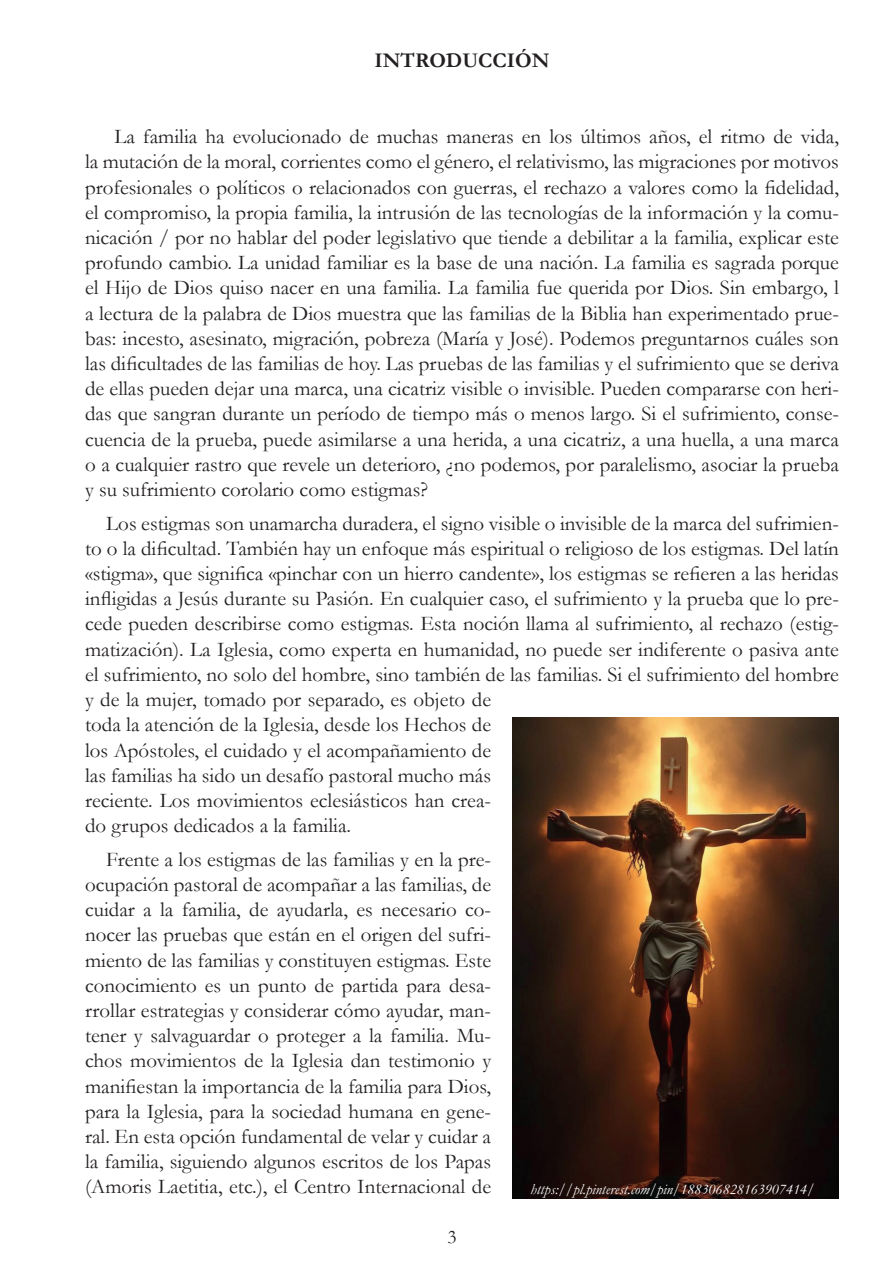
<style>
.page{position:relative;width:893px;height:1263px;background:#fff}
.page>*{position:absolute;margin:0;border:0;box-sizing:border-box;transform-origin:0 0}
.t1{font:21px/25.2px "Garamond";color:#231f20;text-align:justify}
.t2{font:700 21px "Garamond";color:#231f20}
.t3{font:19.5px "Garamond";color:#231f20}
.t4{font:italic 15px "Garamond";color:#fff}
</style>
<div class="page">
<img style="left:512px;top:718px;width:326px;height:480px">
<p class="t2" style="left:375px;top:46px;width:176px">INTRODUCCIÓN</p>
<p class="t1" style="left:85px;top:123px;width:755px;text-indent:29px">La familia ha evolucionado de muchas maneras en los últimos años, el ritmo de vida, la mutación de la moral, corrientes como el género, el relativismo, las migraciones por motivos profesionales o políticos o relacionados con guerras, el rechazo a valores como la fidelidad, el compromiso, la propia familia, la intrusión de las tecnologías de la información y la comu&shy;nicación / por no hablar del poder legislativo que tiende a debilitar a la familia, explicar este profundo cambio. La unidad familiar es la base de una nación. La familia es sagrada porque el Hijo de Dios quiso nacer en una familia. La familia fue querida por Dios. Sin embargo, l a lectura de la palabra de Dios muestra que las familias de la Biblia han experimentado prue&shy;bas: incesto, asesinato, migración, pobreza (María y José). Podemos preguntarnos cuáles son las dificultades de las familias de hoy. Las pruebas de las familias y el sufrimiento que se deriva de ellas pueden dejar una marca, una cicatriz visible o invisible. Pueden compararse con heri&shy;das que sangran durante un período de tiempo más o menos largo. Si el sufrimiento, conse&shy;cuencia de la prueba, puede asimilarse a una herida, a una cicatriz, a una huella, a una marca o a cualquier rastro que revele un deterioro, ¿no podemos, por paralelismo, asociar la prueba y su sufrimiento corolario como estigmas?</p>
<p class="t1" style="left:85px;top:510px;width:755px;text-align:left;text-indent:21px">Los estigmas son unamarcha duradera, el signo visible o invisible de la marca del sufrimien&shy;to o la dificultad. También hay un enfoque más espiritual o religioso de los estigmas. Del latín «stigma», que significa «pinchar con un hierro candente», los estigmas se refieren a las heridas infligidas a Jesús durante su Pasión. En cualquier caso, el sufrimiento y la prueba que lo pre&shy;cede pueden describirse como estigmas. Esta noción llama al sufrimiento, al rechazo (estig&shy;matización). La Iglesia, como experta en humanidad, no puede ser indiferente o pasiva ante el sufrimiento, no solo del hombre, sino también de las familias. Si el sufrimiento del hombre y de la mujer, tomado por separado, es objeto de<br>toda la atención de la Iglesia, desde los Hechos de<br>los Apóstoles, el cuidado y el acompañamiento de<br>las familias ha sido un desafío pastoral mucho más<br>reciente. Los movimientos eclesiásticos han crea-<br>do grupos dedicados a la familia.</p>
<p class="t1" style="left:85px;top:846px;width:408px;text-indent:21px">Frente a los estigmas de las familias y en la pre&shy;ocupación pastoral de acompañar a las familias, de cuidar a la familia, de ayudarla, es necesario co&shy;nocer las pruebas que están en el origen del sufri&shy;miento de las familias y constituyen estigmas. Este conocimiento es un punto de partida para desa&shy;rrollar estrategias y considerar cómo ayudar, man&shy;tener y salvaguardar o proteger a la familia. Mu&shy;chos movimientos de la Iglesia dan testimonio y manifiestan la importancia de la familia para Dios, para la Iglesia, para la sociedad humana en gene&shy;ral. En esta opción fundamental de velar y cuidar a la familia, siguiendo algunos escritos de los Papas (Amoris Laetitia, etc.), el Centro Internacional de</p>
<p class="t4" style="left:530px;top:1179px;width:286px">https://pl.pinterest.com/pin/188306828163907414/</p>
<p class="t3" style="left:448px;top:1223px;width:11px">3</p>
</div>
